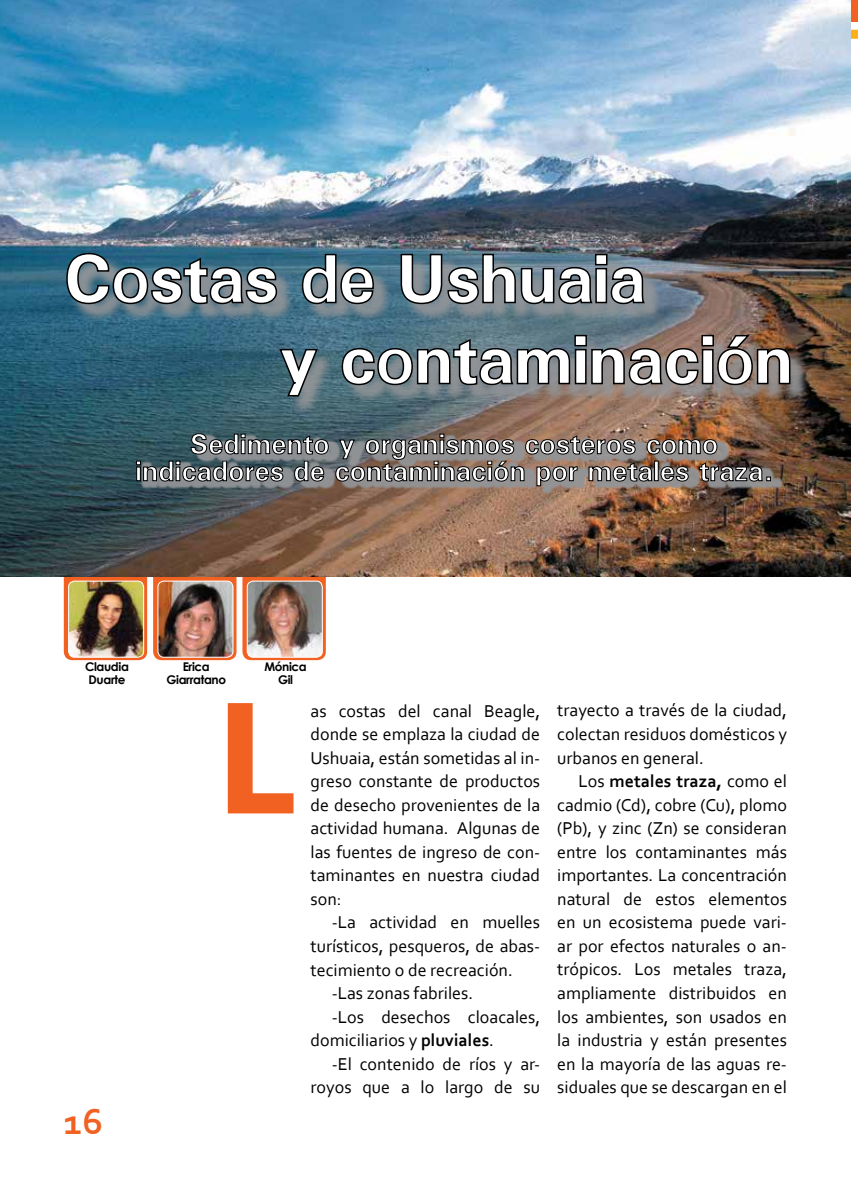
<style>
.page{position:relative;width:858px;height:1191px;background:#fff}
.page>*{position:absolute;margin:0;border:0;box-sizing:border-box;transform-origin:0 0}
.t1{font:700 37.5px "Corbel";color:#f16122}
.t2{font:18px/23.5px "Corbel";color:#000;text-align:justify}
.t3{font:700 12px/13.5px "Century Gothic";letter-spacing:-.03em;color:#000;text-align:center}
.s1{font-weight:700}
</style>
<div class="page">
<div style="left:850px;top:0;width:8px;height:21px;background:#f16122"></div>
<svg style="left:850px;top:25px;width:8px;height:73px"></svg>
<svg style="left:153px;top:576px;width:83px;height:84px"></svg>
<img style="left:158px;top:581px;width:75px;height:76px">
<div style="left:157px;top:580px;width:76px;height:78px;border:1px solid #fff;border-radius:6px"></div>
<svg style="left:242px;top:576px;width:84px;height:84px"></svg>
<img style="left:247px;top:581px;width:75px;height:76px">
<div style="left:247px;top:580px;width:76px;height:78px;border:1px solid #fff;border-radius:6px"></div>
<svg style="left:64px;top:576px;width:83px;height:84px"></svg>
<img style="left:69px;top:581px;width:75px;height:76px">
<div style="left:68px;top:580px;width:76px;height:78px;border:1px solid #fff;border-radius:6px"></div>
<img style="left:0;top:0;width:850px;height:576px">
<div style="left:69px;top:256px;width:740px;height:159px;background:#939598;opacity:.75"></div>
<div style="left:283px;top:337px;width:526px;height:78px;background:#939598;opacity:.75"></div>
<img style="left:278px;top:333px;width:513px;height:93px">
<div style="left:69px;top:256px;width:593px;height:67px;background:#939598;opacity:.75"></div>
<svg style="left:66px;top:223px;width:580px;height:122px;background:#6a808d"></svg>
<div style="left:140px;top:461px;width:643px;height:33px;background:#939598;opacity:.75"></div>
<svg style="left:136px;top:433px;width:635px;height:53px;background:#7d7a78"></svg>
<svg style="left:228px;top:703px;width:65px;height:110px"></svg>
<p class="t3" style="left:85px;top:659px;width:45px;text-align:left">Claudia<br>Duarte</p>
<h1 class="t1" style="left:64px;top:1098px;width:41px">16</h1>
<p class="t3" style="left:166px;top:659px;width:61px">Erica<br>Giarratano</p>
<p class="t3" style="left:264px;top:659px;width:44px">Mónica<br>Gil</p>
<p class="t2" style="left:310px;top:698px;width:231px">as costas del canal Beagle, donde se emplaza la ciudad de Ushuaia, están sometidas al in&shy;greso constante de productos de desecho provenientes de la actividad humana. Algunas de las fuentes de ingreso de con&shy;taminantes en nuestra ciudad son:</p>
<p class="t2" style="left:332px;top:910px;width:210px">-La actividad en muelles</p>
<p class="t2" style="left:310px;top:934px;width:231px">turísticos, pesqueros, de abas-</p>
<p class="t2" style="left:310px;top:957px;width:204px">tecimiento o de recreación.</p>
<p class="t2" style="left:332px;top:981px;width:143px">-Las zonas fabriles.</p>
<p class="t2" style="left:332px;top:1004px;width:210px">-Los desechos cloacales,</p>
<p class="t2" style="left:310px;top:1028px;width:185px">domiciliarios y <span class="s1">pluviales</span>.</p>
<p class="t2" style="left:332px;top:1051px;width:210px">-El contenido de ríos y ar-</p>
<p class="t2" style="left:310px;top:1075px;width:231px">royos que a lo largo de su</p>
<p class="t2" style="left:557px;top:698px;width:231px">trayecto a través de la ciudad, colectan residuos domésticos y urbanos en general.</p>
<p class="t2" style="left:557px;top:769px;width:231px;text-indent:21px">Los <span class="s1">metales traza,</span> como el cadmio (Cd), cobre (Cu), plomo (Pb), y zinc (Zn) se consideran entre los contaminantes más importantes. La concentración natural de estos elementos en un ecosistema puede vari&shy;ar por efectos naturales o an&shy;trópicos. Los metales traza, ampliamente distribuidos en los ambientes, son usados en la industria y están presentes en la mayoría de las aguas re&shy;siduales que se descargan en el</p>
</div>
